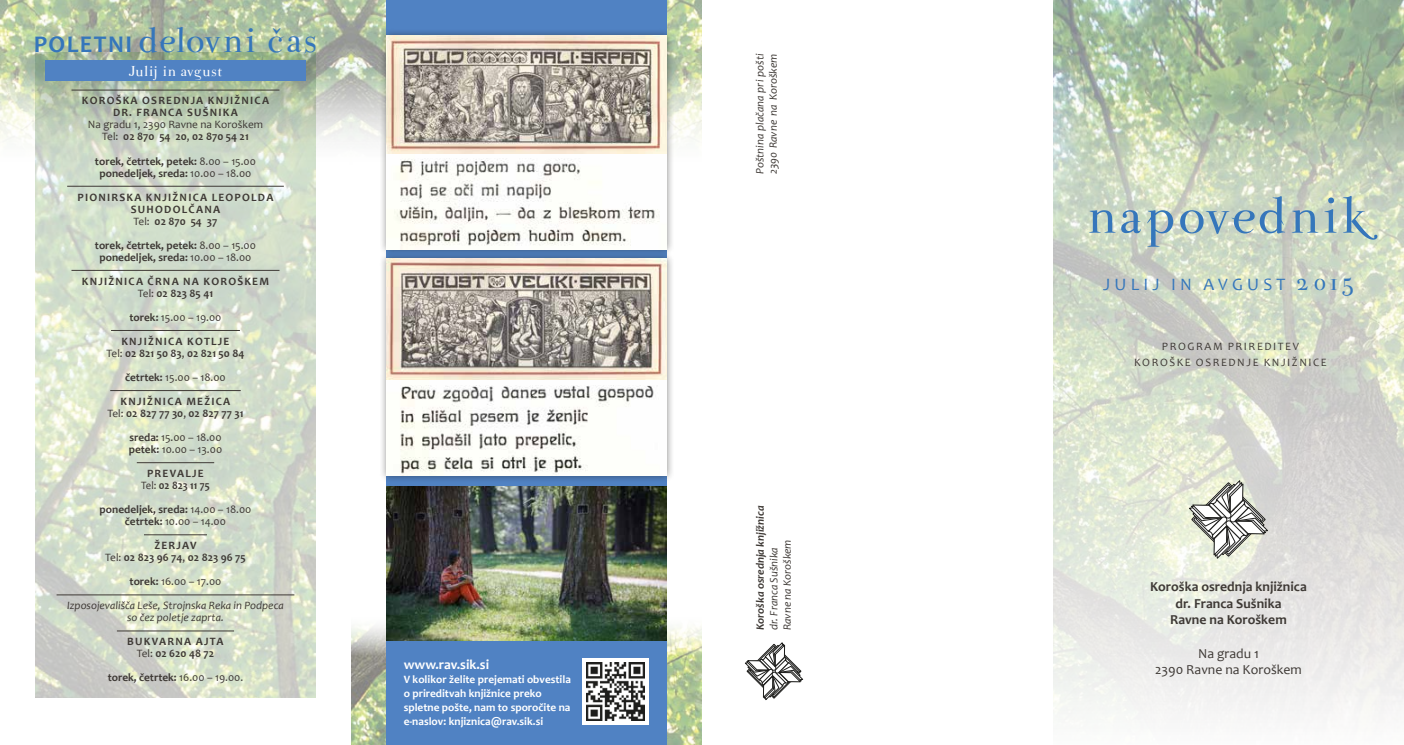
<style>
.page{position:relative;width:1404px;height:745px;background:#fff}
.page>*{position:absolute;margin:0;border:0;box-sizing:border-box;transform-origin:0 0}
.t1{font:60px "Parma Petit";letter-spacing:.065em;color:#3576bb}
.t2{font:41.25px "Parma Petit";letter-spacing:.02em;color:#3576bb}
.t3{font:17.5px "Candara";letter-spacing:.24em;color:#3576bb}
.t4{font:16.88px "Parma Petit";letter-spacing:.06em;color:#fff}
.t5{font:700 13.75px/16.5px "Candara";color:#3e3935;text-align:center}
.t6{font:13.75px/16.5px "Candara";color:#3e3935;text-align:center}
.t7{font:700 13.75px "Candara";color:#fff}
.t8{font:700 11.25px/12px "Candara";letter-spacing:.11em;color:#3e3935;text-align:center}
.t9{font:italic 11.25px/13.5px "Candara";color:#3e3935}
.t10{font:700 11.25px/14.1px "Candara";color:#fff}
.t11{font:11.25px/12px "Candara";color:#3e3935;text-align:center}
.t12{font:700 11.25px/24px "Candara";color:#3e3935;text-align:center;scale:.95 1}
.t13{font:11.25px/16.2px "Candara";letter-spacing:.14em;color:#3e3935;text-align:center}
.t14{font:700 11.25px/24px "Candara";color:#3e3935;text-align:center}
.t15{font:700 11.25px/12px "Candara";letter-spacing:.055em;color:#3e3935}
.t16{font:italic 700 11.25px "Candara";color:#3e3935}
.s1{font-family:"Candara";font-weight:700;font-size:24px}
.s2{font-weight:700}
.s3{font-weight:400}
.s4{font-style:normal}
.s5{font-weight:700;font-style:normal}
.s6{font-family:"Parma Petit";font-size:25px}
</style>
<div class="page">
<img style="left:351px;top:613px;width:351px;height:131px">
<img style="left:0;top:0;width:702px;height:175px">
<div style="left:386px;top:0;width:280px;height:744px;background:#5082c3"></div>
<div style="left:379px;top:28px;width:295px;height:229px;background:#1d1d1b;opacity:.5"></div>
<img style="left:386px;top:35px;width:280px;height:214px">
<div style="left:379px;top:251px;width:295px;height:232px;background:#1d1d1b;opacity:.5"></div>
<img style="left:386px;top:258px;width:280px;height:217px">
<img style="left:386px;top:486px;width:280px;height:154px">
<img style="left:1053px;top:206px;width:350px;height:508px">
<img style="left:1053px;top:0;width:350px;height:206px">
<img style="left:35px;top:52px;width:280px;height:644px">
<svg style="left:745px;top:642px;width:58px;height:57px"></svg>
<div style="left:582px;top:658px;width:66px;height:66px;background:#fff"></div>
<img style="left:586px;top:662px;width:58px;height:58px">
<hr style="left:71px;top:90px;width:208px;height:1px;background:#3e3935">
<hr style="left:67px;top:186px;width:217px;height:1px;background:#3e3935">
<hr style="left:71px;top:270px;width:208px;height:1px;background:#3e3935">
<hr style="left:111px;top:330px;width:129px;height:1px;background:#3e3935">
<hr style="left:110px;top:390px;width:131px;height:1px;background:#3e3935">
<hr style="left:137px;top:462px;width:77px;height:1px;background:#3e3935">
<hr style="left:144px;top:534px;width:63px;height:1px;background:#3e3935">
<hr style="left:57px;top:594px;width:237px;height:1px;background:#3e3935">
<hr style="left:117px;top:630px;width:117px;height:1px;background:#3e3935">
<div style="left:45px;top:60px;width:260px;height:20px;background:#5082c3"></div>
<svg style="left:1188px;top:480px;width:79px;height:78px"></svg>
<h2 class="t2" style="left:34px;top:14px;width:284px"><span class="s1">pol etni</span> delovni čas</h2>
<h3 class="t4" style="left:129px;top:60px;width:95px">Julij in avgust</h3>
<p class="t8" style="left:82px;top:95px;width:189px">Koroška osrednja knjižnica dr. Franca Sušnika</p>
<p class="t11" style="left:88px;top:119px;width:176px">N a gradu 1, 2390 Ravne na Koroškem<br>Tel: <span class="s2">02 870 54 20</span>, <span class="s2">02 870 54 21</span></p>
<p class="t8" style="left:95px;top:155px;width:162px">torek, četrtek, petek: <span class="s3">8.00 – 15.00 </span>ponedeljek, sreda: <span class="s3">10.00 – 18.00</span></p>
<p class="t8" style="left:77px;top:191px;width:197px">Pionirska knjižnica Leopolda<br>Suhodolčana<br><span class="s3">Tel:</span> 02 870 54 37</p>
<p class="t8" style="left:95px;top:239px;width:162px">torek, četrtek, petek: <span class="s3">8.00 – 15.00 </span>ponedeljek, sreda: <span class="s3">10.00 – 18.00</span></p>
<p class="t8" style="left:82px;top:275px;width:189px">Knjižnica Črna na Koroškem<br><span class="s3">Tel:</span> 02 823 85 41</p>
<p class="t8" style="left:121px;top:305px;width:110px;line-height:24px">torek: <span class="s3">15.00 – 19.00<br></span>Knjižnica Kotlje</p>
<p class="t8" style="left:106px;top:341px;width:139px;line-height:24px"><span class="s3">Tel:</span> 02 821 50 83<span class="s3">,</span> 02 821 50 84 četrtek: <span class="s3">15.00 – 18.00<br></span>Knjižnica Mežica</p>
<p class="t14" style="left:107px;top:401px;width:137px"><span class="s3">Tel:</span> 02 827 77 30<span class="s3">,</span> 02 827 77 31 sreda: <span class="s3">15.00 – 18.00</span></p>
<p class="t8" style="left:129px;top:437px;width:95px;line-height:24px">petek: <span class="s3">10.00 – 13.00<br></span>Prevalje</p>
<p class="t12" style="left:100px;top:473px;width:161px"><span class="s3">Tel:</span> 02 823 11 75<br>ponedeljek, sreda: <span class="s3">14.00 – 18.00</span></p>
<p class="t8" style="left:125px;top:509px;width:102px;line-height:24px">četrtek: <span class="s3">10.00 – 14.00<br></span>Žerjav</p>
<p class="t9" style="left:67px;top:545px;width:218px;line-height:24px;text-align:center"><span class="s4">Tel:</span> <span class="s5">02 823 96 74</span><span class="s4">,</span> <span class="s5">02 823 96 75<br>torek:</span> <span class="s4">16.00 – 17.00<br></span>Izposojevališča Leše, Strojnska Reka in Podpeca</p>
<p class="t9" style="left:127px;top:610px;width:98px">so čez poletje zaprta.</p>
<p class="t15" style="left:137px;top:635px;width:79px;text-indent:-9px">Bukvarna AJTA<br><span class="s3">Tel:</span> 02 620 48 72</p>
<p class="t8" style="left:108px;top:671px;width:137px">torek, četrtek: <span class="s3">16.00 – 19.00.</span></p>
<p class="t7" style="left:403px;top:655px;width:87px">www.rav.sik.si</p>
<p class="t10" style="left:403px;top:671px;width:169px">V kolikor želite prejemati obvestila o prireditvah knjižnice preko spletne pošte, nam to sporočite na e-naslov: knjiznica@rav.sik.si</p>
<p class="t9" style="left:752px;top:174px;width:122px;rotate:-90deg">Poštnina plačana pri pošti<br>2390 Ravne na Koroškem</p>
<p class="t16" style="left:753px;top:629px;width:126px;rotate:-90deg">Koroška osrednja knjižnica</p>
<p class="t9" style="left:766px;top:629px;width:92px;rotate:-90deg">dr. Franca Sušnika<br>Ravne na Koroškem</p>
<h1 class="t1" style="left:1088px;top:177px;width:281px">napovednik</h1>
<h3 class="t3" style="left:1102px;top:273px;width:252px">Julij in avgust <span class="s6">2015</span></h3>
<p class="t13" style="left:1133px;top:338px;width:194px">Program prireditev<br>Koroške osrednje knjižnice</p>
<p class="t5" style="left:1149px;top:578px;width:158px">Koroška osrednja knjižnica dr. Franca Sušnika<br>Ravne na Koroškem</p>
<p class="t6" style="left:1154px;top:644px;width:148px">Na gradu 1<br>2390 Ravne na Koroškem</p>
</div>
